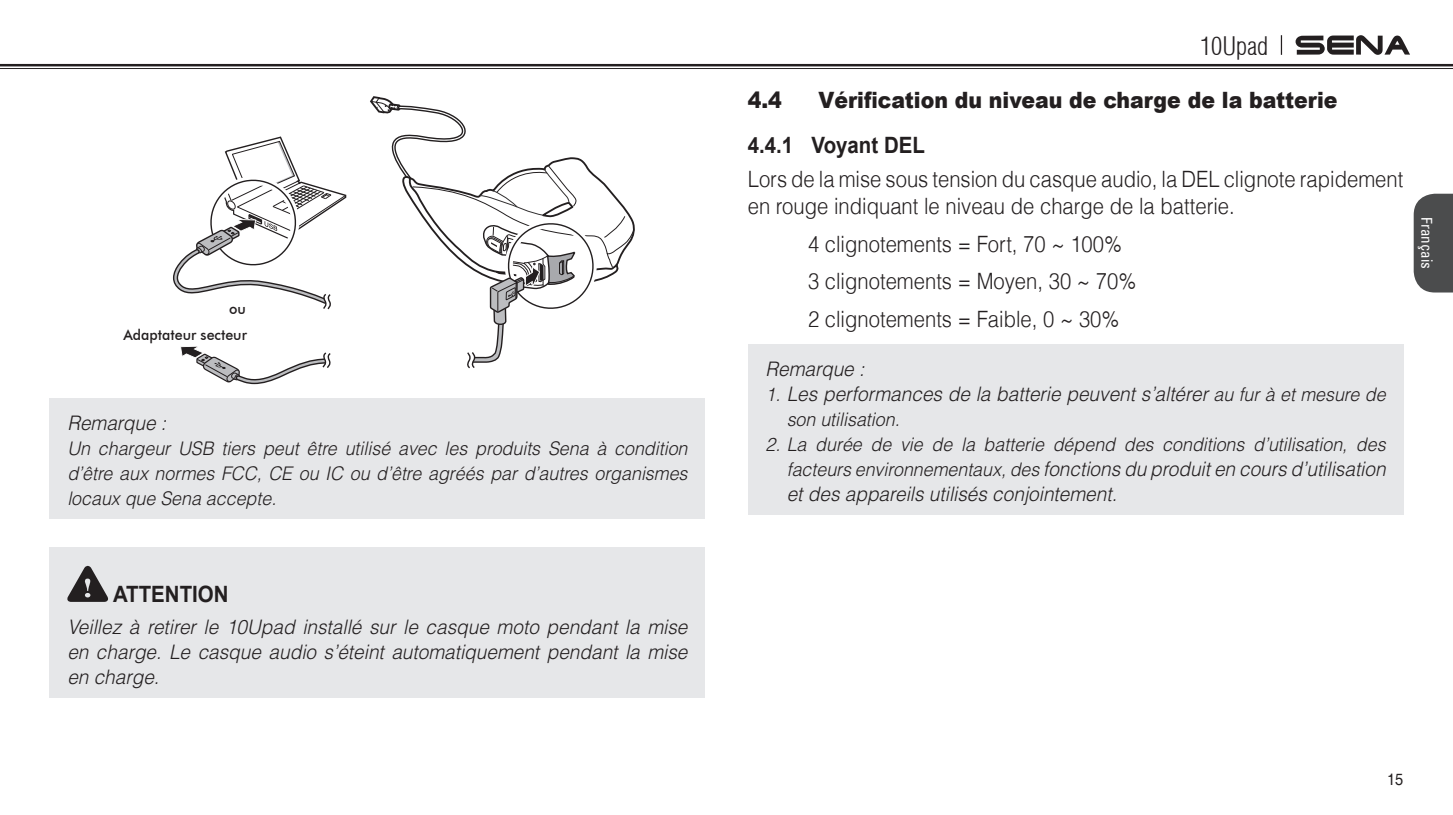
<style>
.page{position:relative;width:1453px;height:815px;background:#fff}
.page>*{position:absolute;margin:0;border:0;box-sizing:border-box;transform-origin:0 0}
.t1{font:300 condensed 25px "Helvetica";color:#231f20}
.t2{font:300 22.5px/37.5px "Helvetica LT";color:#231f20;scale:.9 1}
.t3{font:900 22.5px "Arial";color:#231f20;scale:.91 1}
.t4{font:700 22.5px "Arial";color:#231f20;scale:.91 1}
.t5{font:italic 300 20px/25px "Helvetica";color:#231f20;text-align:justify;scale:.95 1}
.t6{font:italic 300 18.75px/25px "Helvetica";color:#231f20;text-align:justify;scale:.95 1}
.t7{font:16.25px "Helvetica";color:#231f20;scale:.9 1}
.t8{font:500 15px/26px "Futura BT";color:#231f20;text-align:right;scale:.95 1}
.t9{font:condensed 15px "Univers";color:#fff}
.s1{font-size:18.75px}
</style>
<div class="page">
<svg style="left:0;top:66px;width:1453px;height:1px"></svg>
<hr style="left:0;top:64px;width:1453px;height:2px;background:#231f20">
<hr style="left:0;top:68px;width:1453px;height:1px;background:#231f20">
<svg style="left:1281px;top:35px;width:1px;height:20px"></svg>
<svg style="left:1295px;top:35px;width:115px;height:20px"></svg>
<svg style="left:1413px;top:194px;width:40px;height:99px;background:#565758"></svg>
<svg style="left:180px;top:346px;width:151px;height:38px"></svg>
<svg style="left:173px;top:136px;width:174px;height:174px"></svg>
<svg style="left:370px;top:96px;width:265px;height:273px"></svg>
<div style="left:50px;top:398px;width:655px;height:121px;background:#e6e7e9"></div>
<div style="left:50px;top:547px;width:655px;height:151px;background:#e6e7e9"></div>
<svg style="left:67px;top:566px;width:41px;height:36px"></svg>
<div style="left:748px;top:345px;width:655px;height:170px;background:#e6e7e9"></div>
<p class="t8" style="left:123px;top:295px;width:131px">ou<br>Adaptateur secteur</p>
<p class="t5" style="left:67px;top:410px;width:106px">Remarque :</p>
<p class="t6" style="left:67px;top:435px;width:654px">Un chargeur USB tiers peut être utilisé avec les produits Sena à condition d’être aux normes FCC, CE ou IC ou d’être agréés par d’autres organismes locaux que Sena accepte.</p>
<p class="t4" style="left:113px;top:579px;width:129px">ATTENTION</p>
<p class="t5" style="left:67px;top:614px;width:654px">Veillez à retirer le 10Upad installé sur le casque moto pendant la mise en charge. Le casque audio s’éteint automatiquement pendant la mise en charge.</p>
<p class="t1" style="left:1200px;top:30px;width:70px">10Upad</p>
<p class="t3" style="left:748px;top:84px;width:39px">4.4</p>
<p class="t3" style="left:819px;top:84px;width:572px">Vérification du niveau de charge de la batterie</p>
<p class="t4" style="left:748px;top:130px;width:196px">4.4.1 Voyant DEL</p>
<p class="t2" style="left:748px;top:165px;width:730px;line-height:27px">Lors de la mise sous tension du casque audio, la DEL clignote rapidement en rouge indiquant le niveau de charge de la batterie.</p>
<p class="t2" style="left:808px;top:225px;width:366px">4 clignotements = Fort, 70 ~ 100%<br>3 clignotements = Moyen, 30 ~ 70%<br>2 clignotements = Faible, 0 ~ 30%</p>
<p class="t5" style="left:765px;top:356px;width:106px">Remarque :</p>
<p class="t5" style="left:765px;top:381px;width:654px"><span class="s1">1.</span> Les performances de la batterie peuvent s’altérer <span class="s1">au fur à et mesure de</span></p>
<p class="t6" style="left:787px;top:407px;width:120px">son utilisation.</p>
<p class="t6" style="left:765px;top:432px;width:654px">2. La durée de vie de la batterie dépend des conditions d’utilisation, des</p>
<p class="t5" style="left:787px;top:456px;width:632px"><span class="s1">facteurs environnementaux, des</span> fonctions du produit en cours d’utilisation et des appareils utilisés conjointement.</p>
<p class="t9" style="left:1436px;top:217px;width:53px;rotate:90deg">Français</p>
<p class="t7" style="left:1387px;top:770px;width:20px">15</p>
</div>
